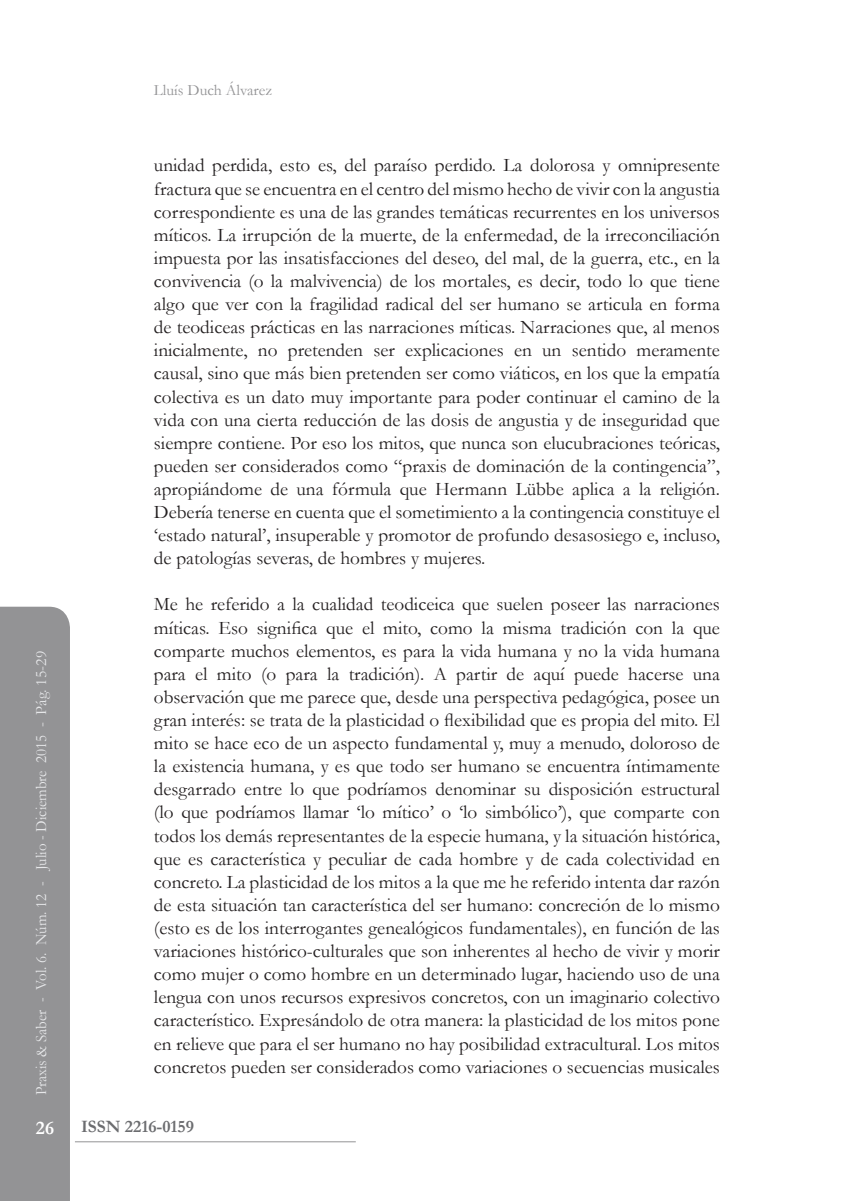
<style>
.page{position:relative;width:859px;height:1201px;background:#fff}
.page>*{position:absolute;margin:0;border:0;box-sizing:border-box;transform-origin:0 0}
.t1{font:19.25px/23.1px "Garamond";color:#231f20;text-align:justify}
.t2{font:700 19.25px "Garamond";color:#fff}
.t3{font:700 17.5px "Garamond";color:#6c6d70}
.t4{font:15.75px "Garamond";color:#e6e7e9;scale:.95 1}
.t5{font:15.75px "Garamond";color:#939395}
</style>
<div class="page">
<div style="left:0;top:606px;width:70px;height:594px;background:#939395"></div>
<hr style="left:75px;top:1141px;width:280px;height:1px;background:#939395">
<p class="t4" style="left:30px;top:1095px;width:469px;rotate:-90deg">Praxis &amp; Saber - Vol. 6. Núm. 12 - Julio - Diciembre 2015 - Pág. 15-29</p>
<p class="t5" style="left:154px;top:80px;width:120px">Lluís Duch Álvarez</p>
<p class="t1" style="left:154px;top:153px;width:567px">unidad perdida, esto es, del paraíso perdido. La dolorosa y omnipresente fractura que se encuentra en el centro del mismo hecho de vivir con la angustia correspondiente es una de las grandes temáticas recurrentes en los universos míticos. La irrupción de la muerte, de la enfermedad, de la irreconciliación impuesta por las insatisfacciones del deseo, del mal, de la guerra, etc., en la convivencia (o la malvivencia) de los mortales, es decir, todo lo que tiene algo que ver con la fragilidad radical del ser humano se articula en forma de teodiceas prácticas en las narraciones míticas. Narraciones que, al menos inicialmente, no pretenden ser explicaciones en un sentido meramente causal, sino que más bien pretenden ser como viáticos, en los que la empatía colectiva es un dato muy importante para poder continuar el camino de la vida con una cierta reducción de las dosis de angustia y de inseguridad que siempre contiene. Por eso los mitos, que nunca son elucubraciones teóricas, pueden ser considerados como “praxis de dominación de la contingencia”, apropiándome de una fórmula que Hermann Lübbe aplica a la religión.<br>Debería tenerse en cuenta que el sometimiento a la contingencia constituye el ‘estado natural’, insuperable y promotor de profundo desasosiego e, incluso, de patologías severas, de hombres y mujeres.</p>
<p class="t1" style="left:154px;top:592px;width:567px">Me he referido a la cualidad teodiceica que suelen poseer las narraciones míticas. Eso significa que el mito, como la misma tradición con la que comparte muchos elementos, es para la vida humana y no la vida humana para el mito (o para la tradición). A partir de aquí puede hacerse una observación que me parece que, desde una perspectiva pedagógica, posee un gran interés: se trata de la plasticidad o flexibilidad que es propia del mito. El mito se hace eco de un aspecto fundamental y, muy a menudo, doloroso de la existencia humana, y es que todo ser humano se encuentra íntimamente desgarrado entre lo que podríamos denominar su disposición estructural (lo que podríamos llamar ‘lo mítico’ o ‘lo simbólico’), que comparte con todos los demás representantes de la especie humana, y la situación histórica, que es característica y peculiar de cada hombre y de cada colectividad en concreto. La plasticidad de los mitos a la que me he referido intenta dar razón de esta situación tan característica del ser humano: concreción de lo mismo (esto es de los interrogantes genealógicos fundamentales), en función de las variaciones histórico-culturales que son inherentes al hecho de vivir y morir como mujer o como hombre en un determinado lugar, haciendo uso de una lengua con unos recursos expresivos concretos, con un imaginario colectivo característico. Expresándolo de otra manera: la plasticidad de los mitos pone en relieve que para el ser humano no hay posibilidad extracultural. Los mitos concretos pueden ser considerados como variaciones o secuencias musicales</p>
<p class="t2" style="left:36px;top:1114px;width:20px">26</p>
<p class="t3" style="left:81px;top:1114px;width:114px">ISSN 2216-0159</p>
</div>
